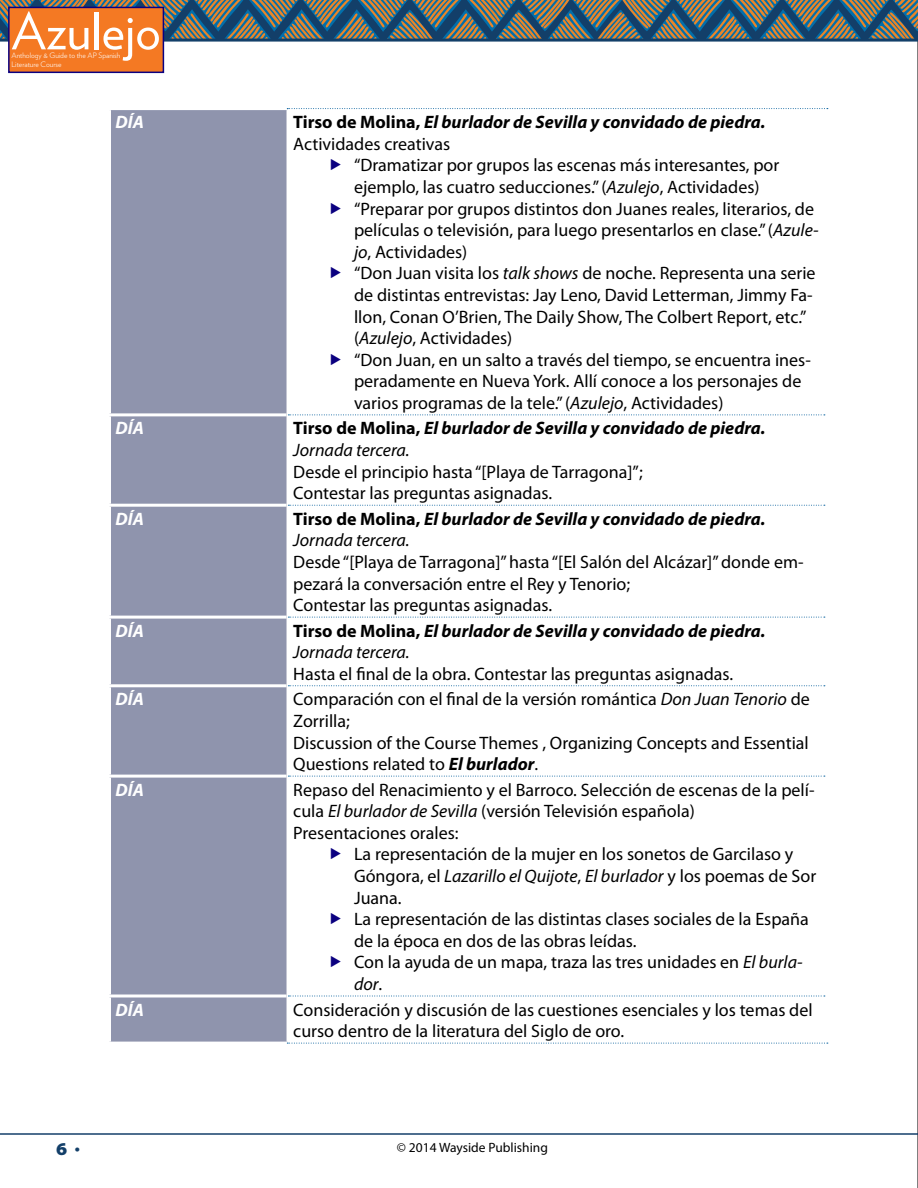
<style>
.page{position:relative;width:918px;height:1188px;background:#fff}
.page>*{position:absolute;margin:0;border:0;box-sizing:border-box;transform-origin:0 0}
.t1{font:51px "Verlag";color:#fff}
.t2{font:18px/21.6px "Myriad Pro";color:#000}
.t3{font:italic 700 18px/21.6px "Myriad Pro";color:#000}
.t4{font:italic 700 18px "Myriad Pro";color:#fff}
.t5{font:900 semi-expanded 18px "Myriad Pro";color:#133f69}
.t6{font:13.5px "Myriad Pro";color:#000}
.t7{font:300 7.5px/9px "Verlag";color:#fff}
.s1{font-style:normal}
.s2{font-weight:400;font-style:normal}
.s3{font-style:italic}
.s4{font-weight:400}
.s5{font-weight:700;font-style:italic}
.s6{font-size:13.5px}
</style>
<div class="page">
<hr style="left:917px;top:0;width:1px;height:1188px;background:#000">
<svg style="left:0;top:0;width:918px;height:42px"></svg>
<hr style="left:0;top:1133px;width:918px;height:2px;background:#133f69">
<div style="left:8px;top:7px;width:156px;height:66px;background:#f47923;border:2px solid #0b0080"></div>
<div style="left:111px;top:110px;width:176px;height:932px;background:#8f94ad"></div>
<hr style="left:108px;top:413px;width:179px;height:3px;background:#fff">
<hr style="left:108px;top:504px;width:179px;height:3px;background:#fff">
<hr style="left:108px;top:616px;width:179px;height:3px;background:#fff">
<hr style="left:108px;top:684px;width:179px;height:3px;background:#fff">
<hr style="left:108px;top:775px;width:179px;height:3px;background:#fff">
<svg style="left:109px;top:994px;width:178px;height:4px"></svg>
<svg style="left:287px;top:108px;width:541px;height:1px"></svg>
<svg style="left:288px;top:415px;width:537px;height:1px"></svg>
<svg style="left:288px;top:505px;width:537px;height:1px"></svg>
<svg style="left:288px;top:617px;width:537px;height:1px"></svg>
<svg style="left:288px;top:685px;width:537px;height:1px"></svg>
<svg style="left:288px;top:776px;width:537px;height:1px"></svg>
<svg style="left:288px;top:996px;width:537px;height:1px"></svg>
<svg style="left:287px;top:1043px;width:541px;height:1px"></svg>
<h1 class="t1" style="left:11px;top:-7px;width:151px">Azulejo</h1>
<p class="t7" style="left:11px;top:51px;width:110px">Anthology &amp; Guide to the AP Spanish<br>Literature Course</p>
<p class="t4" style="left:116px;top:110px;width:30px">DÍA</p>
<p class="t3" style="left:293px;top:111px;width:474px"><span class="s1">Tirso de Molina,</span> El burlador de Sevilla y convidado de piedra.<br><span class="s2">Actividades creativas</span></p>
<p class="t2" style="left:354px;top:154px;width:466px">“Dramatizar por grupos las escenas más interesantes, por ejemplo, las cuatro seducciones.” (<span class="s3">Azulejo</span>, Actividades) “Preparar por grupos distintos don Juanes reales, literarios, de películas o televisión, para luego presentarlos en clase.” (<span class="s3">Azule&shy;jo</span>, Actividades)<br>“Don Juan visita los <span class="s3">talk shows</span> de noche. Representa una serie de distintas entrevistas: Jay Leno, David Letterman, Jimmy Fa&shy;llon, Conan O’Brien, The Daily Show, The Colbert Report, etc.” (<span class="s3">Azulejo</span>, Actividades)<br>“Don Juan, en un salto a través del tiempo, se encuentra ines&shy;peradamente en Nueva York. Allí conoce a los personajes de varios programas de la tele.” (<span class="s3">Azulejo</span>, Actividades)</p>
<p class="t4" style="left:116px;top:417px;width:30px">DÍA</p>
<p class="t3" style="left:293px;top:417px;width:474px"><span class="s1">Tirso de Molina,</span> El burlador de Sevilla y convidado de piedra.<br><span class="s4">Jornada tercera.</span></p>
<p class="t2" style="left:293px;top:460px;width:351px">Desde el principio hasta “[Playa de Tarragona]”;<br>Contestar las preguntas asignadas.</p>
<p class="t4" style="left:116px;top:507px;width:30px">DÍA</p>
<p class="t3" style="left:293px;top:507px;width:474px"><span class="s1">Tirso de Molina,</span> El burlador de Sevilla y convidado de piedra.<br><span class="s4">Jornada tercera.</span></p>
<p class="t2" style="left:293px;top:551px;width:512px">Desde “[Playa de Tarragona]” hasta “[El Salón del Alcázar]” donde em&shy;pezará la conversación entre el Rey y Tenorio;<br>Contestar las preguntas asignadas.</p>
<p class="t4" style="left:116px;top:619px;width:30px">DÍA</p>
<p class="t3" style="left:293px;top:619px;width:474px"><span class="s1">Tirso de Molina,</span> El burlador de Sevilla y convidado de piedra.<br><span class="s4">Jornada tercera.</span></p>
<p class="t2" style="left:293px;top:663px;width:441px">Hasta el final de la obra. Contestar las preguntas asignadas.</p>
<p class="t4" style="left:116px;top:688px;width:30px">DÍA</p>
<p class="t2" style="left:293px;top:688px;width:518px">Comparación con el final de la versión romántica <span class="s3">Don Juan Tenorio</span> de Zorrilla;<br>Discussion of the Course Themes , Organizing Concepts and Essential Questions related to <span class="s5">El burlador</span>.</p>
<p class="t4" style="left:116px;top:778px;width:30px">DÍA</p>
<p class="t2" style="left:293px;top:779px;width:523px">Repaso del Renacimiento y el Barroco. Selección de escenas de la pelí&shy;cula <span class="s3">El burlador de Sevilla</span> (versión Televisión española)<br>Presentaciones orales:</p>
<p class="t2" style="left:354px;top:843px;width:464px">La representación de la mujer en los sonetos de Garcilaso y Góngora, el <span class="s3">Lazarillo el Quijote</span>, <span class="s3">El burlador</span> y los poemas de Sor Juana.<br>La representación de las distintas clases sociales de la España de la época en dos de las obras leídas.<br>Con la ayuda de un mapa, traza las tres unidades en <span class="s3">El burla&shy;dor</span>.</p>
<p class="t4" style="left:116px;top:998px;width:30px">DÍA</p>
<p class="t2" style="left:293px;top:998px;width:521px">Consideración y discusión de las cuestiones esenciales y los temas del curso dentro de la literatura del Siglo de oro.</p>
<p class="t5" style="left:56px;top:1138px;width:25px">6 <span class="s6">•</span></p>
<p class="t6" style="left:397px;top:1139px;width:152px">© 2014 Wayside Publishing</p>
</div>
